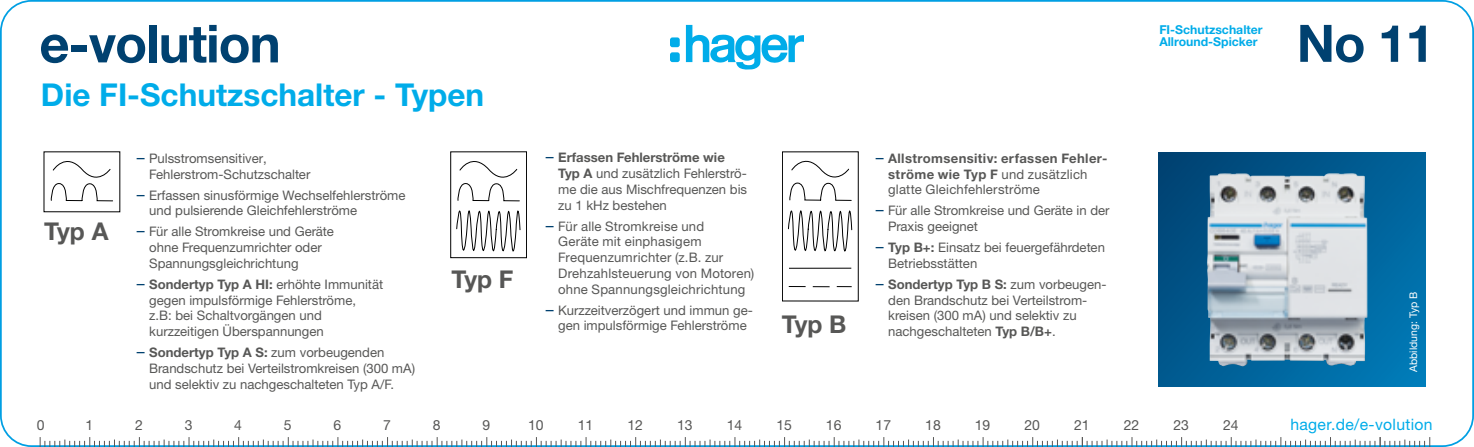
<style>
.page{position:relative;width:1474px;height:447px;background:#fff}
.page>*{position:absolute;margin:0;border:0;box-sizing:border-box;transform-origin:0 0}
.t1{font:700 51.62px "Helvetica Neue LTW1 G";color:#004170}
.t2{font:700 31.5px "Helvetica Neue LTW1 G";color:#00ace9}
.t3{font:700 24.5px "Helvetica Neue LTW1 G";letter-spacing:-.04em;color:#575756}
.t4{font:15.75px "Helvetica Neue LTW1 G";letter-spacing:.02em;color:#00ace9}
.t5{font:14px "Helvetica Neue LTW1 G";color:#575756}
.t6{font:13.12px/15.8px "Helvetica Neue LTW1 G";color:#575756}
.t7{font:700 13.12px/15.8px "Helvetica Neue LTW1 G";letter-spacing:.025em;color:#575756}
.t8{font:700 12.25px/12.2px "Helvetica Neue LTW1 G";color:#00ace9}
.t9{font:10.5px "Helvetica Neue LTW1 G";color:#fff}
.s1{font-size:15.75px;color:#004170}
.s2{font-weight:700}
.s3{font-weight:400;font-size:15.75px;color:#004170}
.s4{font-weight:400}
</style>
<div class="page">
<svg style="left:1158px;top:153px;width:267px;height:233px;background:#005e95"></svg>
<img style="left:1206px;top:173px;width:161px;height:193px">
<svg style="left:40px;top:437px;width:1390px;height:9px"></svg>
<svg style="left:670px;top:25px;width:134px;height:45px"></svg>
<svg style="left:41px;top:34px;width:28px;height:29px"></svg>
<div style="left:71px;top:45px;width:16px;height:6px;background:#004170"></div>
<svg style="left:89px;top:34px;width:56px;height:29px"></svg>
<div style="left:149px;top:25px;width:8px;height:37px;background:#004170"></div>
<svg style="left:161px;top:25px;width:117px;height:38px"></svg>
<svg style="left:51px;top:151px;width:62px;height:50px"></svg>
<div style="left:450px;top:151px;width:77px;height:107px;border:1px solid #000"></div>
<svg style="left:456px;top:151px;width:64px;height:107px"></svg>
<div style="left:782px;top:151px;width:76px;height:150px;border:1px solid #000"></div>
<svg style="left:789px;top:286px;width:16px;height:1px"></svg>
<svg style="left:813px;top:286px;width:16px;height:1px"></svg>
<svg style="left:837px;top:286px;width:14px;height:1px"></svg>
<svg style="left:787px;top:151px;width:65px;height:118px"></svg>
<h2 class="t2" style="left:41px;top:75px;width:444px">Die FI-Schutzschalter - Typen</h2>
<h3 class="t3" style="left:44px;top:216px;width:66px">Typ A</h3>
<p class="t6" style="left:149px;top:150px;width:163px;text-indent:-12px"><span class="s1">–</span> Pulsstromsensitiver‚<br>Fehlerstrom-Schutzschalter</p>
<p class="t6" style="left:149px;top:187px;width:258px;text-indent:-12px"><span class="s1">–</span> Erfassen sinusförmige Wechselfehlerströme und pulsierende Gleichfehlerströme</p>
<p class="t6" style="left:149px;top:223px;width:186px;text-indent:-12px"><span class="s1">–</span> Für alle Stromkreise und Geräte ohne Frequenzumrichter oder<br>Spannungsgleichrichtung</p>
<p class="t6" style="left:149px;top:276px;width:235px;text-indent:-12px"><span class="s1">–</span> <span class="s2">Sondertyp Typ A HI:</span> erhöhte Immunität gegen impulsförmige Fehlerströme,<br>z.B: bei Schaltvorgängen und kurzzeitigen Überspannungen</p>
<p class="t6" style="left:149px;top:344px;width:267px;text-indent:-12px"><span class="s1">–</span> <span class="s2">Sondertyp Typ A S:</span> zum vorbeugenden<br>Brandschutz bei Verteilstromkreisen (300 mA) und selektiv zu nachgeschalteten Typ A/F.</p>
<h3 class="t3" style="left:451px;top:264px;width:64px">Typ F</h3>
<p class="t6" style="left:558px;top:149px;width:190px;text-indent:-12px"><span class="s1">–</span> <span class="s2">Erfassen Fehlerströme wie<br>Typ A</span> und zusätzlich Fehlerströ&shy;me die aus Mischfrequenzen bis zu 1 kHz bestehen</p>
<p class="t6" style="left:558px;top:218px;width:198px;text-indent:-12px"><span class="s1">–</span> Für alle Stromkreise und<br>Geräte mit einphasigem<br>Frequenzumrichter (z.B. zur<br>Drehzahlsteuerung von Motoren) ohne Spannungsgleichrichtung</p>
<p class="t6" style="left:546px;top:302px;width:208px;text-align:center"><span class="s1">–</span> Kurzzeitverzögert und immun ge&shy;gen impulsförmige Fehlerströme</p>
<h3 class="t3" style="left:781px;top:309px;width:66px">Typ B</h3>
<p class="t7" style="left:888px;top:150px;width:221px;text-indent:-12px"><span class="s3">–</span> Allstromsensitiv: erfassen Fehler&shy;ströme wie Typ F <span class="s4">und zusätzlich glatte Gleichfehlerströme</span></p>
<p class="t6" style="left:888px;top:202px;width:223px;text-indent:-12px"><span class="s1">–</span> Für alle Stromkreise und Geräte in der<br>Praxis geeignet</p>
<p class="t6" style="left:888px;top:239px;width:218px;text-indent:-12px"><span class="s1">–</span> <span class="s2">Typ B+:</span> Einsatz bei feuergefährdeten<br>Betriebsstätten</p>
<p class="t6" style="left:888px;top:276px;width:220px;text-indent:-12px"><span class="s1">–</span> <span class="s2">Sondertyp Typ B S:</span> zum vorbeugen&shy;den Brandschutz bei Verteilstrom&shy;kreisen (300 mA) und selektiv zu nachgeschalteten <span class="s2">Typ B/B+</span>.</p>
<p class="t8" style="left:1159px;top:23px;width:105px">FI-Schutzschalter<br>Allround-Spicker</p>
<h1 class="t1" style="left:1296px;top:12px;width:139px">No 11</h1>
<p class="t9" style="left:1406px;top:372px;width:82px;rotate:-90deg">Abbildung: Typ B</p>
<p class="t5" style="left:37px;top:416px;width:9px">0</p>
<p class="t5" style="left:85px;top:416px;width:9px">1</p>
<p class="t5" style="left:135px;top:416px;width:9px">2</p>
<p class="t5" style="left:185px;top:416px;width:9px">3</p>
<p class="t5" style="left:234px;top:416px;width:9px">4</p>
<p class="t5" style="left:284px;top:416px;width:9px">5</p>
<p class="t5" style="left:333px;top:416px;width:9px">6</p>
<p class="t5" style="left:383px;top:416px;width:9px">7</p>
<p class="t5" style="left:433px;top:416px;width:9px">8</p>
<p class="t5" style="left:482px;top:416px;width:9px">9</p>
<p class="t5" style="left:528px;top:416px;width:17px">10</p>
<p class="t5" style="left:578px;top:416px;width:17px">11</p>
<p class="t5" style="left:627px;top:416px;width:17px">12</p>
<p class="t5" style="left:677px;top:416px;width:17px">13</p>
<p class="t5" style="left:726px;top:416px;width:17px">14</p>
<p class="t5" style="left:776px;top:416px;width:17px">15</p>
<p class="t5" style="left:826px;top:416px;width:17px">16</p>
<p class="t5" style="left:875px;top:416px;width:17px">17</p>
<p class="t5" style="left:925px;top:416px;width:17px">18</p>
<p class="t5" style="left:974px;top:416px;width:17px">19</p>
<p class="t5" style="left:1024px;top:416px;width:17px">20</p>
<p class="t5" style="left:1074px;top:416px;width:17px">21</p>
<p class="t5" style="left:1123px;top:416px;width:17px">22</p>
<p class="t5" style="left:1173px;top:416px;width:17px">23</p>
<p class="t5" style="left:1222px;top:416px;width:17px">24</p>
<p class="t4" style="left:1290px;top:414px;width:144px">hager.de/e-volution</p>
</div>
